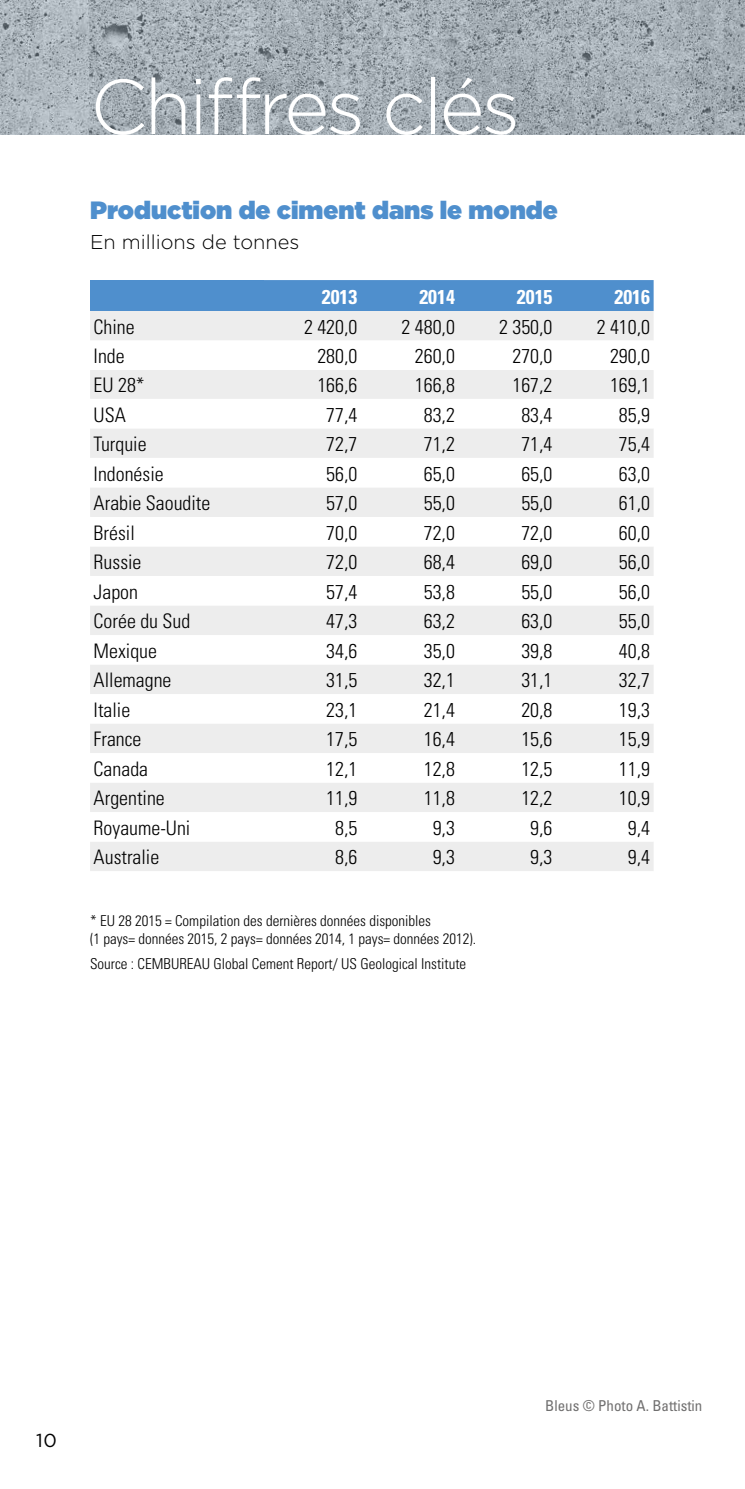
<style>
.page{position:relative;width:745px;height:1489px;background:#fff}
.page>*{position:absolute;margin:0;border:0;box-sizing:border-box;transform-origin:0 0}
.t1{font:300 77.5px "Gotham";letter-spacing:-.04em;color:#fff}
.t2{font:900 25px "Gotham";color:#4f8fcd}
.t3{font:300 condensed 20px "Univers";color:#000}
.t4{font:300 20px "Gotham";color:#000}
.t5{font:700 condensed 20px "Univers";color:#fff}
.t6{font:18.75px "Gotham";color:#000}
.t7{font:300 condensed 15px/18px "Univers";color:#000}
.t8{font:condensed 15px "Univers";color:#706f6f}
</style>
<div class="page">
<img style="left:0;top:0;width:744px;height:135px">
<div style="left:90px;top:280px;width:173px;height:31px;background:#4f8fcd"></div>
<div style="left:263px;top:280px;width:390px;height:31px;background:#4f8fcd"></div>
<div style="left:90px;top:311px;width:563px;height:560px;background:#ededed"></div>
<svg style="left:90px;top:340px;width:563px;height:206px"></svg>
<svg style="left:90px;top:576px;width:563px;height:265px"></svg>
<h1 class="t1" style="left:90px;top:58px;width:431px">Chiffres clés</h1>
<p class="t2" style="left:90px;top:192px;width:469px">Production de ciment dans le monde</p>
<p class="t4" style="left:90px;top:230px;width:211px">En millions de tonnes</p>
<p class="t5" style="left:321px;top:284px;width:37px">2013</p>
<p class="t5" style="left:419px;top:284px;width:37px">2014</p>
<p class="t5" style="left:516px;top:284px;width:37px">2015</p>
<p class="t5" style="left:614px;top:284px;width:37px">2016</p>
<p class="t3" style="left:94px;top:314px;width:43px">Chine</p>
<p class="t3" style="left:304px;top:314px;width:55px">2 420,0</p>
<p class="t3" style="left:401px;top:314px;width:55px">2 480,0</p>
<p class="t3" style="left:499px;top:314px;width:55px">2 350,0</p>
<p class="t3" style="left:596px;top:314px;width:55px">2 410,0</p>
<p class="t3" style="left:94px;top:344px;width:33px">Inde</p>
<p class="t3" style="left:317px;top:344px;width:41px">280,0</p>
<p class="t3" style="left:414px;top:344px;width:41px">260,0</p>
<p class="t3" style="left:512px;top:344px;width:41px">270,0</p>
<p class="t3" style="left:609px;top:344px;width:41px">290,0</p>
<p class="t3" style="left:94px;top:373px;width:53px">EU 28*</p>
<p class="t3" style="left:317px;top:373px;width:41px">166,6</p>
<p class="t3" style="left:414px;top:373px;width:41px">166,8</p>
<p class="t3" style="left:512px;top:373px;width:41px">167,2</p>
<p class="t3" style="left:609px;top:373px;width:41px">169,1</p>
<p class="t3" style="left:94px;top:402px;width:34px">USA</p>
<p class="t3" style="left:326px;top:402px;width:33px">77,4</p>
<p class="t3" style="left:423px;top:402px;width:33px">83,2</p>
<p class="t3" style="left:521px;top:402px;width:33px">83,4</p>
<p class="t3" style="left:618px;top:402px;width:33px">85,9</p>
<p class="t3" style="left:94px;top:432px;width:54px">Turquie</p>
<p class="t3" style="left:326px;top:432px;width:33px">72,7</p>
<p class="t3" style="left:423px;top:432px;width:33px">71,2</p>
<p class="t3" style="left:521px;top:432px;width:33px">71,4</p>
<p class="t3" style="left:618px;top:432px;width:33px">75,4</p>
<p class="t3" style="left:94px;top:461px;width:71px">Indonésie</p>
<p class="t3" style="left:326px;top:461px;width:33px">56,0</p>
<p class="t3" style="left:423px;top:461px;width:33px">65,0</p>
<p class="t3" style="left:521px;top:461px;width:33px">65,0</p>
<p class="t3" style="left:618px;top:461px;width:33px">63,0</p>
<p class="t3" style="left:94px;top:491px;width:118px">Arabie Saoudite</p>
<p class="t3" style="left:326px;top:491px;width:33px">57,0</p>
<p class="t3" style="left:423px;top:491px;width:33px">55,0</p>
<p class="t3" style="left:521px;top:491px;width:33px">55,0</p>
<p class="t3" style="left:618px;top:491px;width:33px">61,0</p>
<p class="t3" style="left:94px;top:520px;width:43px">Brésil</p>
<p class="t3" style="left:326px;top:520px;width:33px">70,0</p>
<p class="t3" style="left:423px;top:520px;width:33px">72,0</p>
<p class="t3" style="left:521px;top:520px;width:33px">72,0</p>
<p class="t3" style="left:618px;top:520px;width:33px">60,0</p>
<p class="t3" style="left:94px;top:550px;width:49px">Russie</p>
<p class="t3" style="left:326px;top:550px;width:33px">72,0</p>
<p class="t3" style="left:423px;top:550px;width:33px">68,4</p>
<p class="t3" style="left:521px;top:550px;width:33px">69,0</p>
<p class="t3" style="left:618px;top:550px;width:33px">56,0</p>
<p class="t3" style="left:94px;top:579px;width:46px">Japon</p>
<p class="t3" style="left:326px;top:579px;width:33px">57,4</p>
<p class="t3" style="left:423px;top:579px;width:33px">53,8</p>
<p class="t3" style="left:521px;top:579px;width:33px">55,0</p>
<p class="t3" style="left:618px;top:579px;width:33px">56,0</p>
<p class="t3" style="left:94px;top:609px;width:98px">Corée du Sud</p>
<p class="t3" style="left:326px;top:609px;width:33px">47,3</p>
<p class="t3" style="left:423px;top:609px;width:33px">63,2</p>
<p class="t3" style="left:521px;top:609px;width:33px">63,0</p>
<p class="t3" style="left:618px;top:609px;width:33px">55,0</p>
<p class="t3" style="left:94px;top:638px;width:65px">Mexique</p>
<p class="t3" style="left:326px;top:638px;width:33px">34,6</p>
<p class="t3" style="left:423px;top:638px;width:33px">35,0</p>
<p class="t3" style="left:521px;top:638px;width:33px">39,8</p>
<p class="t3" style="left:618px;top:638px;width:33px">40,8</p>
<p class="t3" style="left:94px;top:668px;width:79px">Allemagne</p>
<p class="t3" style="left:326px;top:668px;width:33px">31,5</p>
<p class="t3" style="left:423px;top:668px;width:33px">32,1</p>
<p class="t3" style="left:521px;top:668px;width:33px">31,1</p>
<p class="t3" style="left:618px;top:668px;width:33px">32,7</p>
<p class="t3" style="left:94px;top:697px;width:38px">Italie</p>
<p class="t3" style="left:326px;top:697px;width:33px">23,1</p>
<p class="t3" style="left:423px;top:697px;width:33px">21,4</p>
<p class="t3" style="left:521px;top:697px;width:33px">20,8</p>
<p class="t3" style="left:618px;top:697px;width:33px">19,3</p>
<p class="t3" style="left:94px;top:727px;width:49px">France</p>
<p class="t3" style="left:326px;top:727px;width:33px">17,5</p>
<p class="t3" style="left:423px;top:727px;width:33px">16,4</p>
<p class="t3" style="left:521px;top:727px;width:33px">15,6</p>
<p class="t3" style="left:618px;top:727px;width:33px">15,9</p>
<p class="t3" style="left:94px;top:756px;width:56px">Canada</p>
<p class="t3" style="left:326px;top:756px;width:33px">12,1</p>
<p class="t3" style="left:423px;top:756px;width:33px">12,8</p>
<p class="t3" style="left:521px;top:756px;width:33px">12,5</p>
<p class="t3" style="left:618px;top:756px;width:33px">11,9</p>
<p class="t3" style="left:94px;top:786px;width:73px">Argentine</p>
<p class="t3" style="left:326px;top:786px;width:33px">11,9</p>
<p class="t3" style="left:423px;top:786px;width:33px">11,8</p>
<p class="t3" style="left:521px;top:786px;width:33px">12,2</p>
<p class="t3" style="left:618px;top:786px;width:33px">10,9</p>
<p class="t3" style="left:94px;top:815px;width:98px">Royaume-Uni</p>
<p class="t3" style="left:335px;top:815px;width:24px">8,5</p>
<p class="t3" style="left:432px;top:815px;width:24px">9,3</p>
<p class="t3" style="left:530px;top:815px;width:24px">9,6</p>
<p class="t3" style="left:627px;top:815px;width:24px">9,4</p>
<p class="t3" style="left:94px;top:845px;width:67px">Australie</p>
<p class="t3" style="left:335px;top:845px;width:24px">8,6</p>
<p class="t3" style="left:432px;top:845px;width:24px">9,3</p>
<p class="t3" style="left:530px;top:845px;width:24px">9,3</p>
<p class="t3" style="left:627px;top:845px;width:24px">9,4</p>
<p class="t7" style="left:90px;top:911px;width:387px">* EU 28 2015 = Compilation des dernières données disponibles<br>(1 pays= données 2015, 2 pays= données 2014, 1 pays= données 2012).</p>
<p class="t7" style="left:90px;top:954px;width:377px">Source : CEMBUREAU Global Cement Report/ US Geological Institute</p>
<p class="t6" style="left:36px;top:1428px;width:22px">10</p>
<p class="t8" style="left:545px;top:1395px;width:158px">Bleus © Photo A. Battistin</p>
</div>
